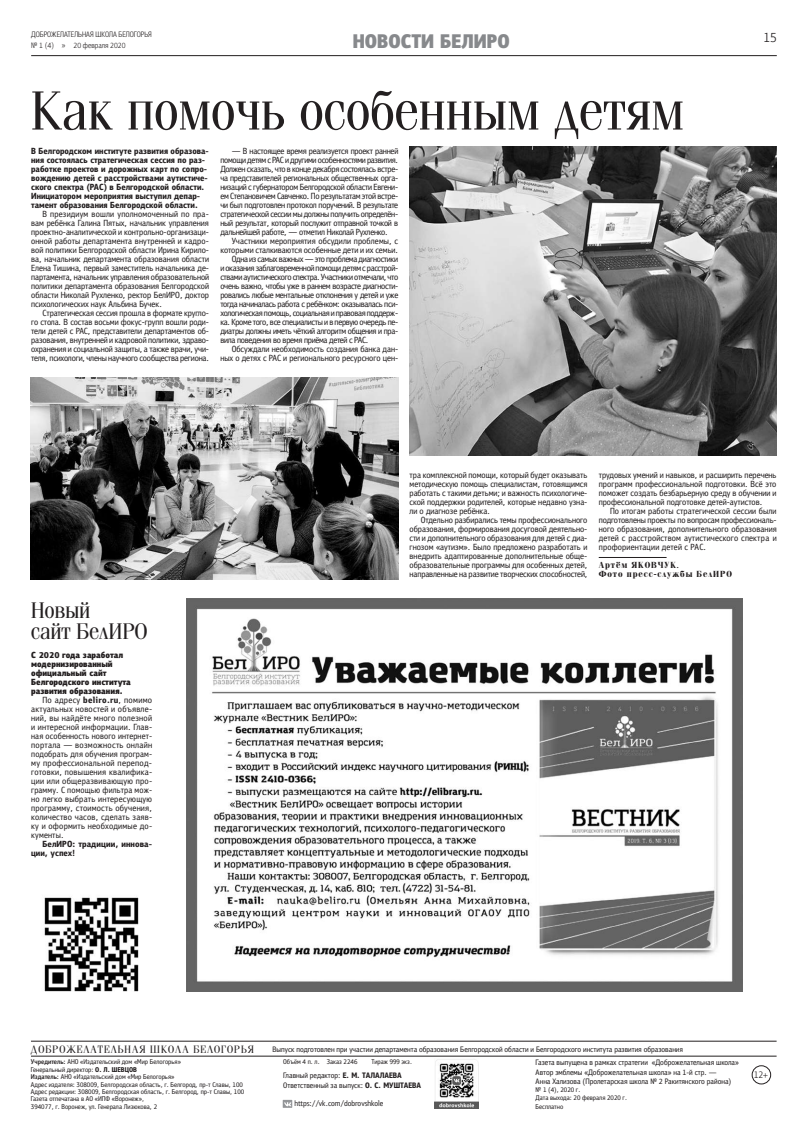
<style>
.page{position:relative;width:808px;height:1140px;background:#fff}
.page>*{position:absolute;margin:0;border:0;box-sizing:border-box;transform-origin:0 0}
.t1{font:56px "Free Fountain";letter-spacing:.01em;color:#231f20}
.t2{font:23px/20.7px "Free Fountain";letter-spacing:.01em;color:#231f20}
.t3{font:900 20px "Free Korocha";color:#87898c}
.t4{font:300 14px "Free Korocha";color:#231f20}
.t5{font:11px "Free Fountain";letter-spacing:.095em;color:#231f20}
.t6{font:300 10px "Free Korocha";color:#231f20}
.t7{font:9px/9px "Free Korocha";color:#231f20;text-align:justify}
.t8{font:9px "Free Korocha";letter-spacing:-.03em;color:#231f20}
.t9{font:700 9px/9px "Free Korocha";color:#231f20}
.t10{font:9px "Free Korocha";letter-spacing:.025em;color:#231f20}
.t11{font:9px "Free Korocha";letter-spacing:-.035em;color:#231f20}
.t12{font:900 9px "Free Korocha";color:#231f20}
.t13{font:9px "Free Korocha";letter-spacing:.03em;color:#231f20}
.t14{font:700 9px/9px "Free Fountain";letter-spacing:.105em;color:#231f20}
.t15{font:9px "Free Korocha";letter-spacing:.02em;color:#231f20}
.t16{font:8px/9.3px "Free Korocha";color:#231f20}
.t17{font:300 8px/10.4px "Free Korocha";color:#231f20}
.t18{font:7px/7.4px "Free Korocha";color:#231f20}
.s1{font-weight:700}
.s2{font-weight:500}
</style>
<div class="page">
<hr style="left:31px;top:55px;width:746px;height:1px;background:#231f20">
<hr style="left:31px;top:1055px;width:745px;height:1px;background:#231f20">
<hr style="left:31px;top:1041px;width:745px;height:1px;background:#231f20">
<div style="left:752px;top:1065px;width:19px;height:19px;border:1px solid #231f20;border-radius:50%"></div>
<hr style="left:599px;top:557px;width:67px;height:1px;background:#231f20">
<svg style="left:283px;top:1099px;width:9px;height:8px"></svg>
<img style="left:434px;top:1059px;width:44px;height:49px">
<img style="left:186px;top:599px;width:557px;height:392px">
<img style="left:409px;top:146px;width:367px;height:309px">
<img style="left:31px;top:377px;width:367px;height:202px">
<img style="left:44px;top:897px;width:95px;height:95px">
<p class="t17" style="left:31px;top:29px;width:122px">ДОБРОЖЕЛАТЕЛЬНАЯ ШКОЛА БЕЛОГОРЬЯ № 1 (4) » 20 февраля 2020</p>
<h3 class="t3" style="left:353px;top:29px;width:158px">НОВОСТИ БЕЛИРО</h3>
<h3 class="t4" style="left:763px;top:29px;width:15px">15</h3>
<h1 class="t1" style="left:31px;top:82px;width:654px">Как помочь особенным детям</h1>
<p class="t9" style="left:31px;top:147px;width:179px">В Белгородском институте развития образова&shy;ния состоялась стратегическая сессия по раз&shy;работке проектов и дорожных карт по сопро&shy;вождению детей с расстройствами аутистиче&shy;ского спектра (РАС) в Белгородской области.<br>Инициатором мероприятия выступил депар&shy;тамент образования Белгородской области.</p>
<p class="t7" style="left:31px;top:210px;width:179px;text-indent:11px">В президиум вошли уполномоченный по пра&shy;вам ребёнка Галина Пятых, начальник управления проектно-аналитической и контрольно-организаци&shy;онной работы департамента внутренней и кадро&shy;вой политики Белгородской области Ирина Кирило&shy;ва, начальник департамента образования области Елена Тишина, первый заместитель начальника де&shy;партамента, начальник управления образовательной политики департамента образования Белгородской области Николай Рухленко, ректор БелИРО, доктор психологических наук Альбина Бучек.</p>
<p class="t7" style="left:31px;top:309px;width:179px;text-indent:11px">Стратегическая сессия прошла в формате кругло&shy;го стола. В состав восьми фокус-групп вошли роди&shy;тели детей с РАС, представители департаментов об&shy;разования, внутренней и кадровой политики, здраво&shy;охранения и социальной защиты, а также врачи, учи&shy;теля, психологи, члены научного сообщества региона.</p>
<p class="t7" style="left:220px;top:147px;width:179px;text-indent:11px">— В настоящее время реализуется проект ранней помощи детям с РАС и другими особенностями развития.<br>Должен сказать, что в конце декабря состоялась встре&shy;ча представителей региональных общественных орга&shy;низаций с губернатором Белгородской области Евгени&shy;ем Степановичем Савченко. По результатам этой встре&shy;чи был подготовлен протокол поручений. В результате стратегической сессии мы должны получить определён&shy;ный результат, который послужит отправной точкой в дальнейшей работе, — отметил Николай Рухленко.</p>
<p class="t7" style="left:232px;top:237px;width:168px">Участники мероприятия обсудили проблемы, с</p>
<p class="t7" style="left:220px;top:246px;width:179px">которыми сталкиваются особенные дети и их семьи.</p>
<p class="t8" style="left:232px;top:254px;width:168px">Одна из самых важных — это проблема диагностики</p>
<p class="t11" style="left:220px;top:263px;width:179px">и оказания заблаговременной помощи детям с расстрой-</p>
<p class="t11" style="left:220px;top:272px;width:179px">ствами аутистического спектра. Участники отмечали, что</p>
<p class="t8" style="left:220px;top:281px;width:179px">очень важно, чтобы уже в раннем возрасте диагности-</p>
<p class="t8" style="left:220px;top:290px;width:179px">ровались любые ментальные отклонения у детей и уже</p>
<p class="t8" style="left:220px;top:299px;width:179px">тогда начиналась работа с ребёнком: оказывалась пси-</p>
<p class="t11" style="left:220px;top:308px;width:179px">хологическая помощь, социальная и правовая поддерж-</p>
<p class="t8" style="left:220px;top:317px;width:179px">ка. Кроме того, все специалисты и в первую очередь пе-</p>
<p class="t8" style="left:220px;top:326px;width:179px">диатры должны иметь чёткий алгоритм общения и пра-</p>
<p class="t8" style="left:220px;top:335px;width:150px">вила поведения во время приёма детей с РАС.</p>
<p class="t7" style="left:232px;top:345px;width:168px">Обсуждали необходимость создания банка дан-</p>
<p class="t7" style="left:220px;top:354px;width:179px">ных о детях с РАС и регионального ресурсного цен-</p>
<h2 class="t2" style="left:31px;top:600px;width:118px">Новый<br>сайт БелИРО</h2>
<p class="t12" style="left:31px;top:650px;width:94px">С 2020 года заработал</p>
<p class="t12" style="left:31px;top:659px;width:83px">модернизированный</p>
<p class="t12" style="left:31px;top:668px;width:77px">официальный сайт</p>
<p class="t12" style="left:31px;top:677px;width:101px">Белгородского института</p>
<p class="t12" style="left:31px;top:686px;width:93px">развития образования.</p>
<p class="t13" style="left:43px;top:695px;width:111px">По адресу <span class="s1">beliro.ru</span>, помимо</p>
<p class="t10" style="left:31px;top:704px;width:122px">актуальных новостей и объявле-</p>
<p class="t10" style="left:31px;top:713px;width:122px">ний, вы найдёте много полезной</p>
<p class="t10" style="left:31px;top:722px;width:122px">и интересной информации. Глав-</p>
<p class="t7" style="left:31px;top:732px;width:123px">ная особенность нового интернет-</p>
<p class="t10" style="left:31px;top:740px;width:123px">портала — возможность онлайн</p>
<p class="t7" style="left:31px;top:750px;width:122px">подобрать для обучения програм-</p>
<p class="t13" style="left:31px;top:758px;width:122px">му профессиональной перепод-</p>
<p class="t10" style="left:31px;top:767px;width:122px">готовки, повышения квалифика-</p>
<p class="t10" style="left:31px;top:776px;width:122px">ции или общеразвивающую про-</p>
<p class="t7" style="left:31px;top:786px;width:122px">грамму. С помощью фильтра мож-</p>
<p class="t10" style="left:31px;top:794px;width:122px">но легко выбрать интересующую</p>
<p class="t10" style="left:31px;top:803px;width:122px">программу, стоимость обучения,</p>
<p class="t10" style="left:31px;top:812px;width:122px">количество часов, сделать заяв-</p>
<p class="t10" style="left:31px;top:821px;width:122px">ку и оформить необходимые до-</p>
<p class="t15" style="left:31px;top:830px;width:34px">кументы.</p>
<p class="t9" style="left:31px;top:840px;width:122px;text-indent:11px">БелИРО: традиции, иннова&shy;ции, успех!</p>
<p class="t7" style="left:410px;top:471px;width:179px">тра комплексной помощи, который будет оказывать методическую помощь специалистам, готовящимся работать с такими детьми; и важность психологиче&shy;ской поддержки родителей, которые недавно узна&shy;ли о диагнозе ребёнка.</p>
<p class="t7" style="left:410px;top:516px;width:179px;text-indent:11px">Отдельно разбирались темы профессионального образования, формирования досуговой деятельно&shy;сти и дополнительного образования для детей с диа&shy;гнозом «аутизм». Было предложено разработать и внедрить адаптированные дополнительные обще&shy;образовательные программы для особенных детей, направленные на развитие творческих способностей,</p>
<p class="t7" style="left:599px;top:471px;width:179px">трудовых умений и навыков, и расширить перечень программ профессиональной подготовки. Всё это поможет создать безбарьерную среду в обучении и профессиональной подготовке детей-аутистов.</p>
<p class="t7" style="left:599px;top:507px;width:179px;text-indent:11px">По итогам работы стратегической сессии были подготовлены проекты по вопросам профессиональ&shy;ного образования, дополнительного образования детей с расстройством аутистического спектра и профориентации детей с РАС.</p>
<p class="t14" style="left:599px;top:561px;width:135px">Артём ЯКОВЧУК.<br>Фото пресс-службы БелИРО</p>
<p class="t5" style="left:31px;top:1044px;width:224px">ДОБРОЖЕЛАТЕЛЬНАЯ ШКОЛА БЕЛОГОРЬЯ</p>
<p class="t16" style="left:272px;top:1044px;width:412px">Выпуск подготовлен при участии департамента образования Белгородской области и Белгородского института развития образования</p>
<p class="t18" style="left:31px;top:1058px;width:215px"><span class="s2">Учредитель:</span> АНО «Издательский дом «Мир Белогорья»<br>Генеральный директор: <span class="s1">О. Л. ШЕВЦОВ<br></span><span class="s2">Издатель:</span> АНО «Издательский дом «Мир Белогорья»<br>Адрес издателя: 308009, Белгородская область, г. Белгород, пр-т Славы, 100<br>Адрес редакции: 308009, Белгородская область, г. Белгород, пр-т Славы, 100<br>Газета отпечатана в АО «ИПФ «Воронеж»,<br>394077, г. Воронеж, ул. Генерала Лизюкова, 2</p>
<p class="t18" style="left:283px;top:1058px;width:76px">Объём 4 п. л. Заказ 2246</p>
<p class="t18" style="left:371px;top:1058px;width:42px">Тираж 999 экз.</p>
<p class="t16" style="left:283px;top:1070px;width:139px;line-height:9.7px">Главный редактор: <span class="s1">Е. М. ТАЛАЛАЕВА<br></span>Ответственный за выпуск: <span class="s1">О. С. МУШТАЕВА</span></p>
<p class="t16" style="left:294px;top:1098px;width:90px">https://vk.com/dobrovshkole</p>
<p class="t16" style="left:536px;top:1057px;width:205px">Газета выпущена в рамках стратегии «Доброжелательная школа»<br>Автор эмблемы «Доброжелательная школа» на 1-й стр. —<br>Анна Хализова (Пролетарская школа № 2 Ракитянского района)</p>
<p class="t18" style="left:536px;top:1085px;width:93px;line-height:8.3px">№ 1 (4), 2020 г.<br>Дата выхода: 20 февраля 2020 г.<br>Бесплатно</p>
<p class="t6" style="left:754px;top:1068px;width:16px">12+</p>
</div>
